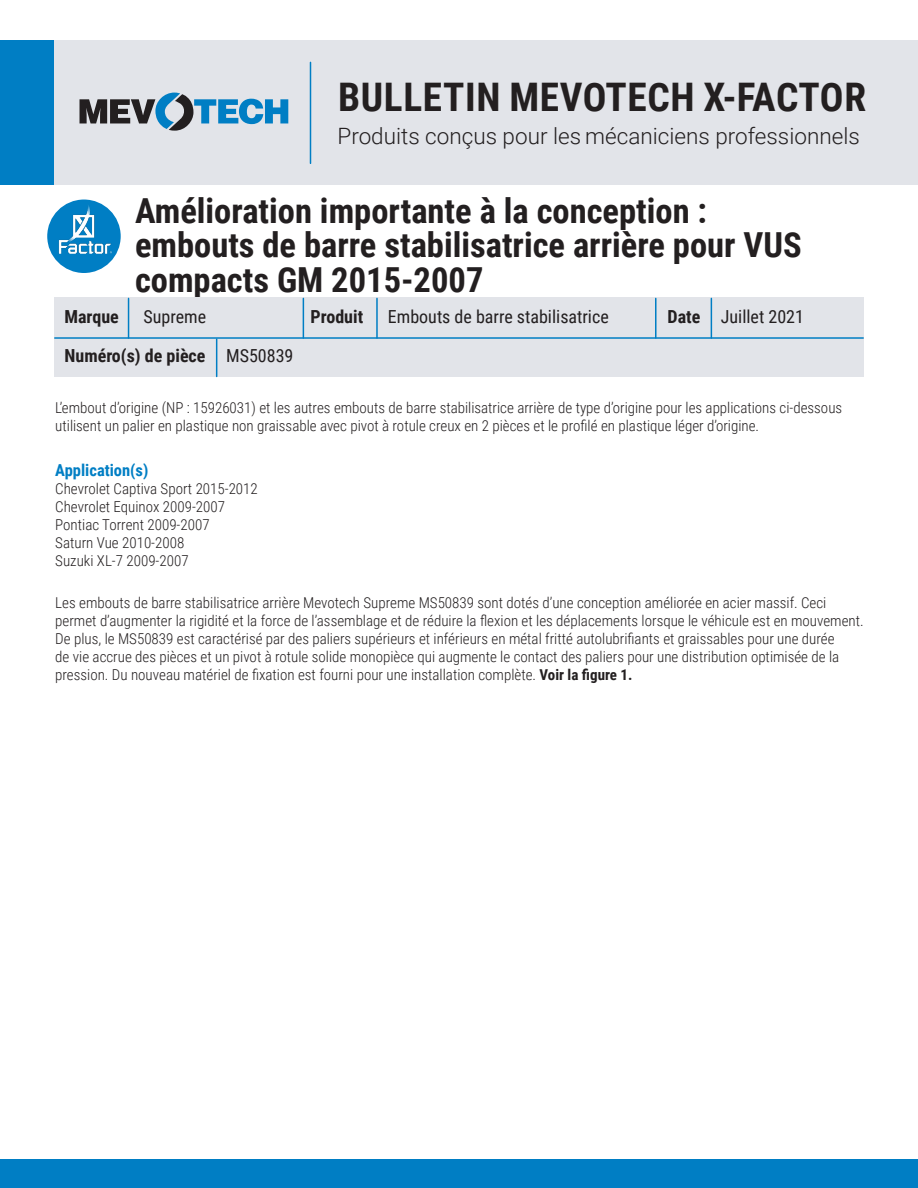
<style>
.page{position:relative;width:918px;height:1188px;background:#fff}
.page>*{position:absolute;margin:0;border:0;box-sizing:border-box;transform-origin:0 0}
.t1{font:700 39.3px "Roboto Condensed";letter-spacing:.015em;color:#231f20}
.t2{font:700 34.5px/34.5px "Roboto Condensed";color:#231f20}
.t3{font:300 22.5px "Roboto";color:#231f20}
.t4{font:18px "Roboto Condensed";color:#231f20}
.t5{font:700 18px "Roboto Condensed";color:#231f20}
.t6{font:700 16.5px "Roboto Condensed";color:#007ec4}
.t7{font:300 15px/18px "Roboto Condensed";color:#231f20}
.s1{font-weight:700}
.s2{font-weight:400}
</style>
<div class="page">
<div style="left:44px;top:40px;width:874px;height:145px;background:#e2e4e9"></div>
<div style="left:0;top:40px;width:54px;height:145px;background:#007ec4"></div>
<hr style="left:310px;top:62px;width:1px;height:101px;background:#007ec4">
<svg style="left:80px;top:93px;width:208px;height:38px"></svg>
<div style="left:47px;top:200px;width:74px;height:73px;background:#007ec4;border-radius:50%"></div>
<img style="left:58px;top:239px;width:54px;height:15px">
<img style="left:67px;top:205px;width:31px;height:37px">
<div style="left:54px;top:298px;width:810px;height:79px;background:#e2e4e9"></div>
<hr style="left:303px;top:298px;width:1px;height:40px;background:#007ec4">
<hr style="left:655px;top:298px;width:2px;height:40px;background:#007ec4">
<hr style="left:376px;top:298px;width:2px;height:40px;background:#007ec4">
<hr style="left:711px;top:298px;width:1px;height:40px;background:#007ec4">
<hr style="left:128px;top:298px;width:1px;height:40px;background:#007ec4">
<hr style="left:55px;top:337px;width:808px;height:2px;background:#007ec4">
<hr style="left:216px;top:339px;width:1px;height:37px;background:#007ec4">
<div style="left:0;top:1160px;width:918px;height:28px;background:#007ec4"></div>
<p class="t1" style="left:338px;top:70px;width:529px">BULLETIN MEVOTECH X-FACTOR</p>
<p class="t3" style="left:338px;top:120px;width:524px">Produits conçus pour les mécaniciens professionnels</p>
<p class="t2" style="left:135px;top:192px;width:668px">Amélioration importante à la conception : embouts de barre stabilisatrice arrière pour VUS compacts GM 2015-2007</p>
<p class="t5" style="left:64px;top:304px;width:56px">Marque</p>
<p class="t4" style="left:144px;top:304px;width:64px">Supreme</p>
<p class="t5" style="left:310px;top:304px;width:54px">Produit</p>
<p class="t4" style="left:388px;top:304px;width:222px">Embouts de barre stabilisatrice</p>
<p class="t4" style="left:668px;top:304px;width:138px"><span class="s1">Date</span> Juillet 2021</p>
<p class="t5" style="left:64px;top:343px;width:231px">Numéro(s) de pièce <span class="s2">MS50839</span></p>
<p class="t7" style="left:55px;top:398px;width:788px">L’embout d’origine (NP : 15926031) et les autres embouts de barre stabilisatrice arrière de type d’origine pour les applications ci-dessous utilisent un palier en plastique non graissable avec pivot à rotule creux en 2 pièces et le profilé en plastique léger d’origine.</p>
<p class="t6" style="left:55px;top:458px;width:95px">Application(s)</p>
<p class="t7" style="left:55px;top:479px;width:204px">Chevrolet Captiva Sport 2015-2012<br>Chevrolet Equinox 2009-2007<br>Pontiac Torrent 2009-2007<br>Saturn Vue 2010-2008<br>Suzuki XL-7 2009-2007</p>
<p class="t7" style="left:55px;top:593px;width:810px">Les embouts de barre stabilisatrice arrière Mevotech Supreme MS50839 sont dotés d’une conception améliorée en acier massif. Ceci permet d’augmenter la rigidité et la force de l’assemblage et de réduire la flexion et les déplacements lorsque le véhicule est en mouvement.<br>De plus, le MS50839 est caractérisé par des paliers supérieurs et inférieurs en métal fritté autolubrifiants et graissables pour une durée<br>de vie accrue des pièces et un pivot à rotule solide monopièce qui augmente le contact des paliers pour une distribution optimisée de la pression. Du nouveau matériel de fixation est fourni pour une installation complète. <span class="s1">Voir la figure 1.</span></p>
</div>
